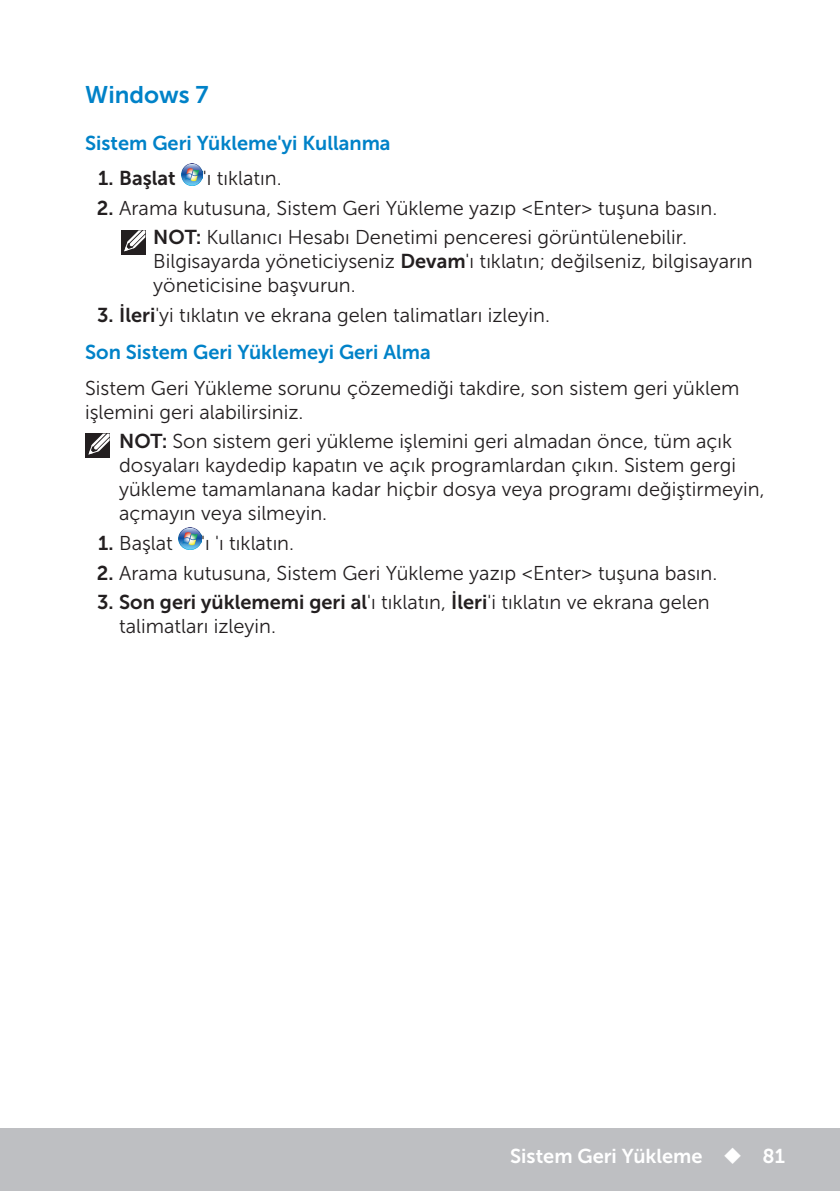
<style>
.page{position:relative;width:840px;height:1191px;background:#fff}
.page>*{position:absolute;margin:0;border:0;box-sizing:border-box;transform-origin:0 0}
.t1{font:24px "Museo Sans For Dell 700";color:#0082c8}
.t2{font:20px/24px "Museo Sans For Dell 300";color:#231f20}
.t3{font:20px "Museo Sans For Dell 700";color:#0082c8}
.t4{font:20px "Museo Sans For Dell 700";color:#fff}
.t5{font:20px "Museo Sans For Dell 700";color:#231f20}
.s1{font-family:"Museo Sans For Dell 700"}
</style>
<div class="page">
<div style="left:0;top:1128px;width:839px;height:63px;background:#bebfc2"></div>
<img style="left:181px;top:163px;width:22px;height:22px">
<img style="left:178px;top:527px;width:23px;height:23px">
<div style="left:121px;top:230px;width:24px;height:25px;background:#231f20"></div>
<svg style="left:124px;top:230px;width:21px;height:22px"></svg>
<div style="left:85px;top:434px;width:24px;height:24px;background:#231f20"></div>
<svg style="left:87px;top:433px;width:23px;height:22px"></svg>
<p class="t1" style="left:85px;top:81px;width:125px">Windows 7</p>
<p class="t3" style="left:85px;top:132px;width:307px">Sistem Geri Yükleme'yi Kullanma</p>
<p class="t5" style="left:98px;top:167px;width:79px">1. Başlat</p>
<p class="t2" style="left:203px;top:166px;width:80px">'ı tıklatın.</p>
<p class="t2" style="left:153px;top:193px;width:565px;line-height:29.6px;text-indent:-56px"><span class="s1">2.</span> Arama kutusuna, Sistem Geri Yükleme yazıp &lt;Enter&gt; tuşuna basın.<br><span class="s1">NOT:</span> Kullanıcı Hesabı Denetimi penceresi görüntülenebilir.</p>
<p class="t2" style="left:153px;top:250px;width:600px">Bilgisayarda yöneticiyseniz <span class="s1">Devam</span>'ı tıklatın; değilseniz, bilgisayarın yöneticisine başvurun.</p>
<p class="t2" style="left:97px;top:303px;width:454px"><span class="s1">3. İleri</span>'yi tıklatın ve ekrana gelen talimatları izleyin.</p>
<p class="t3" style="left:85px;top:341px;width:347px">Son Sistem Geri Yüklemeyi Geri Alma</p>
<p class="t2" style="left:85px;top:376px;width:655px">Sistem Geri Yükleme sorunu çözemediği takdire, son sistem geri yüklem işlemini geri alabilirsiniz.</p>
<p class="t2" style="left:119px;top:429px;width:646px"><span class="s1">NOT:</span> Son sistem geri yükleme işlemini geri almadan önce, tüm açık dosyaları kaydedip kapatın ve açık programlardan çıkın. Sistem gergi yükleme tamamlanana kadar hiçbir dosya veya programı değiştirmeyin, açmayın veya silmeyin.</p>
<p class="t2" style="left:98px;top:531px;width:76px"><span class="s1">1.</span> Başlat</p>
<p class="t2" style="left:201px;top:531px;width:94px">'ı 'ı tıklatın.</p>
<p class="t2" style="left:97px;top:561px;width:621px"><span class="s1">2.</span> Arama kutusuna, Sistem Geri Yükleme yazıp &lt;Enter&gt; tuşuna basın.</p>
<p class="t2" style="left:119px;top:590px;width:592px;text-indent:-22px"><span class="s1">3. Son geri yüklememi geri al</span>'ı tıklatın, <span class="s1">İleri</span>'i tıklatın ve ekrana gelen talimatları izleyin.</p>
<p class="t4" style="left:510px;top:1144px;width:276px">Sistem Geri Yükleme ◆ 81</p>
</div>
